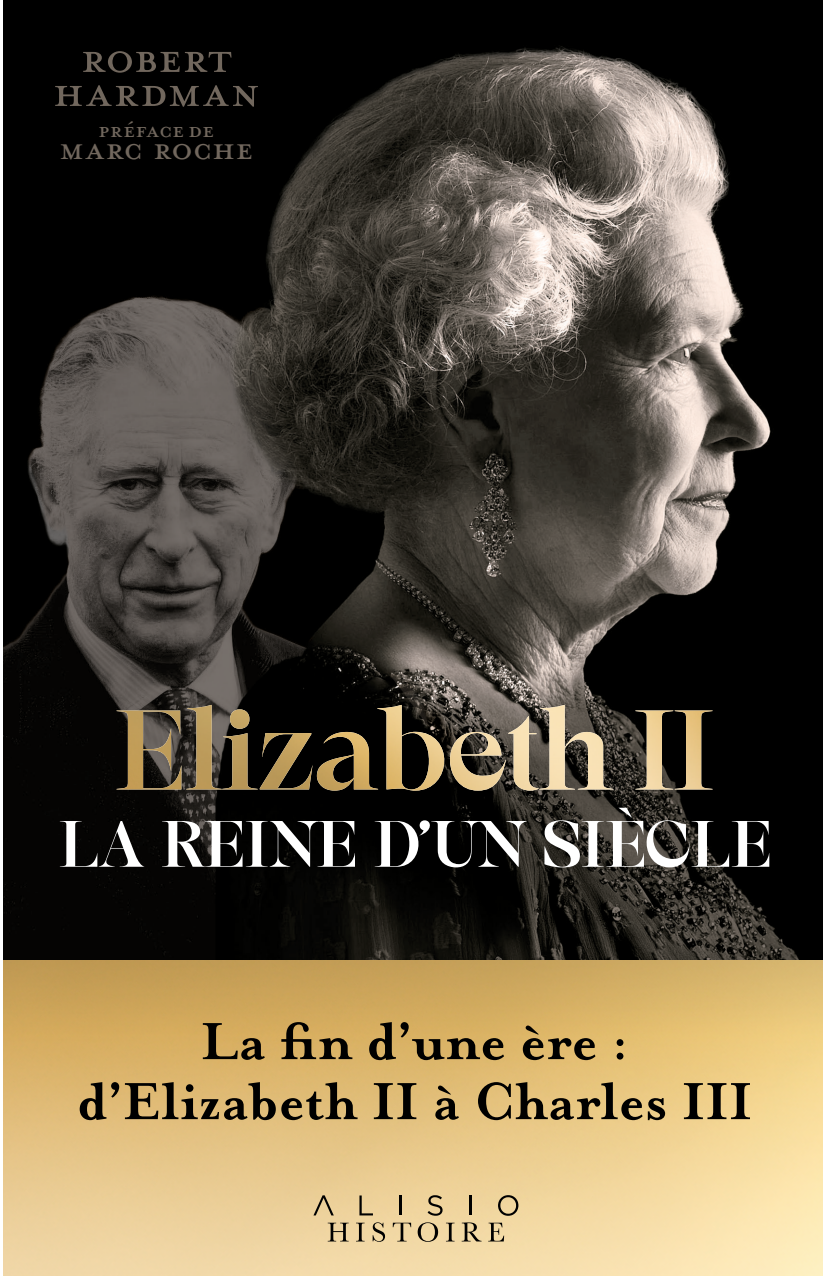
<style>
.page{position:relative;width:823px;height:1276px;background:#fff}
.page>*{position:absolute;margin:0;border:0;box-sizing:border-box;transform-origin:0 0}
.t1{font:700 60px/60px "Mrs Eaves OT";color:#000;text-align:center}
.t2{font:60px "Mrs Eaves All Petite Caps OT";letter-spacing:.005em;color:#71675d}
.t3{font:44px "Mrs Eaves All Petite Caps OT";letter-spacing:-.005em;color:#71675d}
.t4{font:30px "Mrs Eaves All Petite Caps OT";letter-spacing:-.005em;color:#71675d}
</style>
<div class="page">
<img style="left:3px;top:0;width:819px;height:960px">
<svg style="left:3px;top:960px;width:819px;height:316px;background:#e3c382"></svg>
<img style="left:116px;top:705px;width:596px;height:86px">
<svg style="left:60px;top:807px;width:708px;height:60px;fill:#050504"></svg>
<svg style="left:313px;top:1195px;width:20px;height:20px"></svg>
<svg style="left:359px;top:1195px;width:14px;height:20px"></svg>
<hr style="left:399px;top:1195px;width:2px;height:20px;background:#000">
<svg style="left:427px;top:1195px;width:15px;height:20px"></svg>
<hr style="left:469px;top:1195px;width:2px;height:20px;background:#000">
<svg style="left:497px;top:1195px;width:21px;height:20px"></svg>
<svg style="left:327px;top:1222px;width:21px;height:19px"></svg>
<svg style="left:356px;top:1222px;width:8px;height:19px"></svg>
<svg style="left:372px;top:1222px;width:13px;height:19px"></svg>
<svg style="left:392px;top:1222px;width:19px;height:19px"></svg>
<svg style="left:417px;top:1222px;width:21px;height:19px"></svg>
<svg style="left:445px;top:1222px;width:9px;height:19px"></svg>
<svg style="left:461px;top:1222px;width:20px;height:19px"></svg>
<svg style="left:488px;top:1222px;width:16px;height:19px"></svg>
<p class="t2" style="left:80px;top:31px;width:153px">ROBERT</p>
<p class="t2" style="left:53px;top:65px;width:209px">HARDMAN</p>
<p class="t4" style="left:98px;top:117px;width:117px">PRÉFACE DE</p>
<p class="t3" style="left:59px;top:129px;width:196px">MARC ROCHE</p>
<p class="t1" style="left:77px;top:1012px;width:676px">La fin d’une ère : d’Elizabeth II à Charles III</p>
</div>
